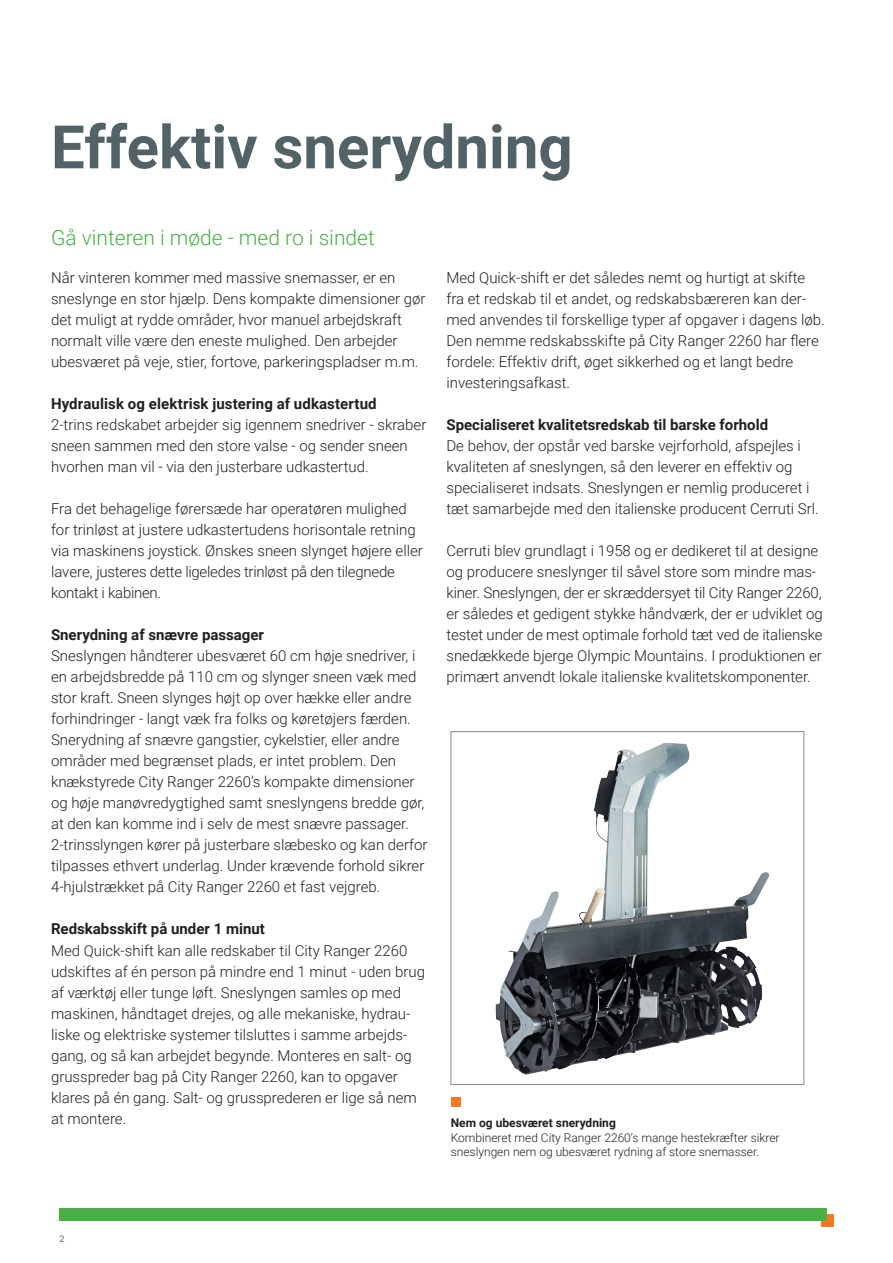
<style>
.page{position:relative;width:893px;height:1263px;background:#fff}
.page>*{position:absolute;margin:0;border:0;box-sizing:border-box;transform-origin:0 0}
.t1{font:700 60px "Roboto";color:#526267}
.t2{font:300 21px "Roboto";color:#49b045}
.t3{font:300 15px/21px "Roboto";color:#231f20}
.t4{font:700 15px "Roboto";color:#231f20}
.t5{font:300 12px/14.4px "Roboto";color:#231f20}
.t6{font:700 12px "Roboto";color:#231f20}
.t7{font:300 9px "Roboto";color:#231f20}
</style>
<div class="page">
<div style="left:821px;top:1214px;width:12px;height:13px;background:#f47921"></div>
<div style="left:60px;top:1208px;width:767px;height:12px;background:#49b045"></div>
<img style="left:496px;top:742px;width:274px;height:332px">
<div style="left:451px;top:731px;width:353px;height:354px;border:1px solid #818d91"></div>
<div style="left:451px;top:1097px;width:10px;height:10px;background:#f47921"></div>
<h1 class="t1" style="left:51px;top:105px;width:523px">Effektiv snerydning</h1>
<h2 class="t2" style="left:51px;top:223px;width:325px">Gå vinteren i møde - med ro i sindet</h2>
<p class="t3" style="left:51px;top:267px;width:376px">Når vinteren kommer med massive snemasser, er en sneslynge en stor hjælp. Dens kompakte dimensioner gør det muligt at rydde områder, hvor manuel arbejdskraft normalt ville være den eneste mulighed. Den arbejder ubesværet på veje, stier, fortove, parkeringspladser m.m.</p>
<p class="t4" style="left:51px;top:394px;width:327px">Hydraulisk og elektrisk justering af udkastertud</p>
<p class="t3" style="left:51px;top:414px;width:377px">2-trins redskabet arbejder sig igennem snedriver - skraber sneen sammen med den store valse - og sender sneen hvorhen man vil - via den justerbare udkastertud.</p>
<p class="t3" style="left:51px;top:498px;width:373px">Fra det behagelige førersæde har operatøren mulighed for trinløst at justere udkastertudens horisontale retning via maskinens joystick. Ønskes sneen slynget højere eller lavere, justeres dette ligeledes trinløst på den tilegnede kontakt i kabinen.</p>
<p class="t4" style="left:51px;top:625px;width:215px">Snerydning af snævre passager</p>
<p class="t3" style="left:51px;top:645px;width:378px">Sneslyngen håndterer ubesværet 60 cm høje snedriver, i en arbejdsbredde på 110 cm og slynger sneen væk med stor kraft. Sneen slynges højt op over hække eller andre forhindringer - langt væk fra folks og køretøjers færden.<br>Snerydning af snævre gangstier, cykelstier, eller andre områder med begrænset plads, er intet problem. Den knækstyrede City Ranger 2260’s kompakte dimensioner og høje manøvredygtighed samt sneslyngens bredde gør, at den kan komme ind i selv de mest snævre passager.<br>2-trinsslyngen kører på justerbare slæbesko og kan derfor tilpasses ethvert underlag. Under krævende forhold sikrer 4-hjulstrækket på City Ranger 2260 et fast vejgreb.</p>
<p class="t4" style="left:51px;top:919px;width:215px">Redskabsskift på under 1 minut</p>
<p class="t3" style="left:51px;top:939px;width:376px">Med Quick-shift kan alle redskaber til City Ranger 2260 udskiftes af én person på mindre end 1 minut - uden brug af værktøj eller tunge løft. Sneslyngen samles op med maskinen, håndtaget drejes, og alle mekaniske, hydrau&shy;liske og elektriske systemer tilsluttes i samme arbejds&shy;gang, og så kan arbejdet begynde. Monteres en salt- og grusspreder bag på City Ranger 2260, kan to opgaver klares på én gang. Salt- og grussprederen er lige så nem at montere.</p>
<p class="t3" style="left:446px;top:267px;width:380px">Med Quick-shift er det således nemt og hurtigt at skifte fra et redskab til et andet, og redskabsbæreren kan der&shy;med anvendes til forskellige typer af opgaver i dagens løb.<br>Den nemme redskabsskifte på City Ranger 2260 har flere fordele: Effektiv drift, øget sikkerhed og et langt bedre investeringsafkast.</p>
<p class="t4" style="left:446px;top:415px;width:323px">Specialiseret kvalitetsredskab til barske forhold</p>
<p class="t3" style="left:446px;top:435px;width:374px">De behov, der opstår ved barske vejrforhold, afspejles i kvaliteten af sneslyngen, så den leverer en effektiv og specialiseret indsats. Sneslyngen er nemlig produceret i tæt samarbejde med den italienske producent Cerruti Srl.</p>
<p class="t3" style="left:446px;top:540px;width:378px">Cerruti blev grundlagt i 1958 og er dedikeret til at designe og producere sneslynger til såvel store som mindre mas&shy;kiner. Sneslyngen, der er skræddersyet til City Ranger 2260, er således et gedigent stykke håndværk, der er udviklet og testet under de mest optimale forhold tæt ved de italienske snedækkede bjerge Olympic Mountains. I produktionen er primært anvendt lokale italienske kvalitetskomponenter.</p>
<p class="t6" style="left:451px;top:1115px;width:167px">Nem og ubesværet snerydning</p>
<p class="t5" style="left:451px;top:1130px;width:330px">Kombineret med City Ranger 2260’s mange hestekræfter sikrer sneslyngen nem og ubesværet rydning af store snemasser.</p>
<p class="t7" style="left:60px;top:1232px;width:6px">2</p>
</div>
